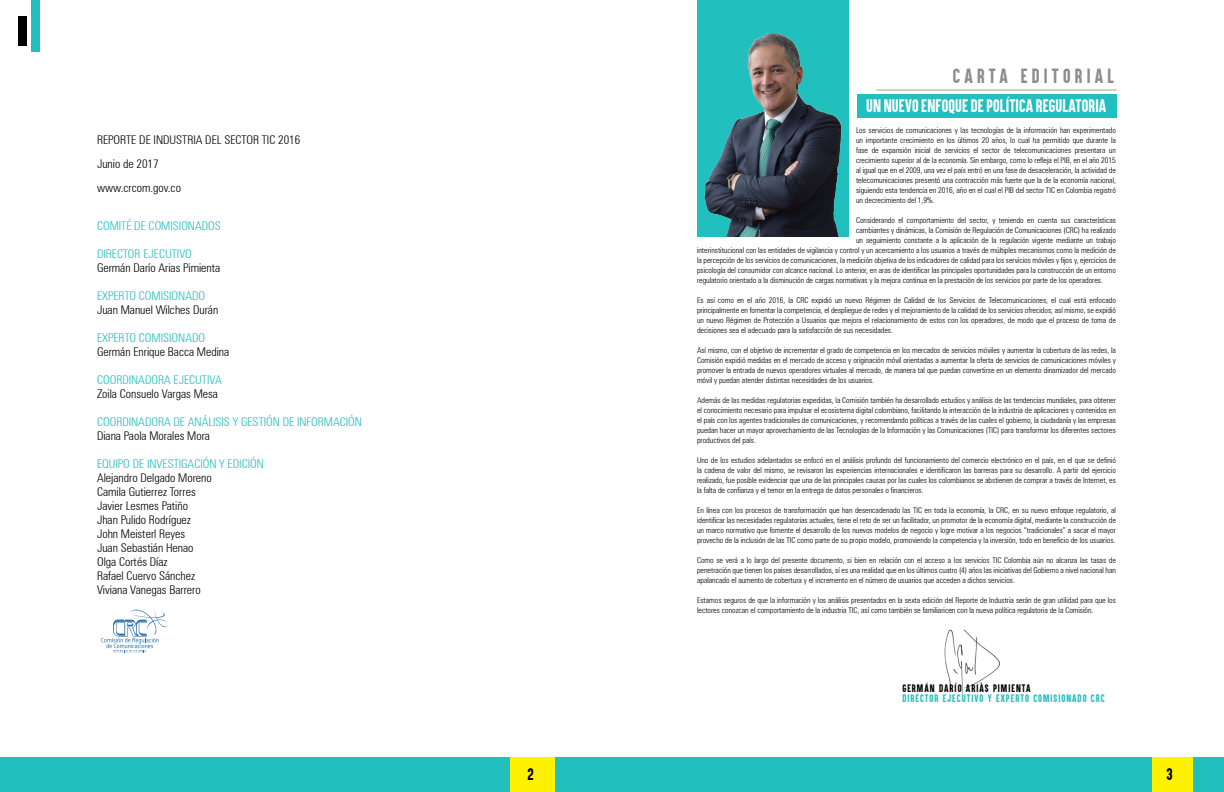
<style>
.page{position:relative;width:1224px;height:792px;background:#fff}
.page>*{position:absolute;margin:0;border:0;box-sizing:border-box;transform-origin:0 0}
.t1{font:17px "Aku&Kamu";letter-spacing:.25em;color:#8a8c8e}
.t2{font:15px "Aku&Kamu";letter-spacing:.01em;color:#fff}
.t3{font:14px "Aku&Kamu";color:#000}
.t4{font:300 condensed 12px/14px "Zurich BT";color:#000}
.t5{font:300 condensed 12px "Zurich BT";color:#21bfbd}
.t6{font:9px "Aku&Kamu";letter-spacing:.11em;color:#21bfbd}
.t7{font:9px "Aku&Kamu";letter-spacing:.11em;color:#000}
.t8{font:300 condensed 8px/10px "Zurich BT";color:#000;text-align:justify}
</style>
<div class="page">
<div style="left:0;top:757px;width:1224px;height:35px;background:#21bfbd"></div>
<div style="left:32px;top:0;width:8px;height:51px;background:#21bfbd"></div>
<div style="left:18px;top:16px;width:8px;height:30px;background:#000"></div>
<div style="left:510px;top:757px;width:45px;height:35px;background:#fff200"></div>
<div style="left:1152px;top:757px;width:41px;height:35px;background:#fff200"></div>
<div style="left:857px;top:94px;width:260px;height:23px;background:#21bfbd"></div>
<svg style="left:101px;top:609px;width:67px;height:43px"></svg>
<div style="left:697px;top:0;width:151px;height:237px;background:#21bfbd"></div>
<img style="left:704px;top:33px;width:138px;height:204px">
<hr style="left:876px;top:90px;width:241px;height:1px;background:#9d9fa2">
<img style="left:944px;top:629px;width:56px;height:67px">
<h3 class="t4" style="left:97px;top:128px;width:205px;line-height:24px">REPORTE DE INDUSTRIA DEL SECTOR TIC 2016<br>Junio de 2017<br>www.crcom.gov.co</h3>
<h3 class="t5" style="left:97px;top:219px;width:125px">COMITÉ DE COMISIONADOS</h3>
<h3 class="t5" style="left:97px;top:247px;width:96px">DIRECTOR EJECUTIVO</h3>
<h3 class="t4" style="left:97px;top:261px;width:125px">Germán Darío Arias Pimienta</h3>
<h3 class="t5" style="left:97px;top:289px;width:110px">EXPERTO COMISIONADO</h3>
<h3 class="t4" style="left:97px;top:303px;width:123px">Juan Manuel Wilches Durán</h3>
<h3 class="t5" style="left:97px;top:331px;width:110px">EXPERTO COMISIONADO</h3>
<h3 class="t4" style="left:97px;top:345px;width:134px">Germán Enrique Bacca Medina</h3>
<h3 class="t5" style="left:97px;top:373px;width:126px">COORDINADORA EJECUTIVA</h3>
<h3 class="t4" style="left:97px;top:387px;width:123px">Zoila Consuelo Vargas Mesa</h3>
<h3 class="t5" style="left:97px;top:415px;width:266px">COORDINADORA DE ANÁLISIS Y GESTIÓN DE INFORMACIÓN</h3>
<h3 class="t4" style="left:97px;top:429px;width:114px">Diana Paola Morales Mora</h3>
<h3 class="t5" style="left:97px;top:457px;width:168px">EQUIPO DE INVESTIGACIÓN Y EDICIÓN</h3>
<h3 class="t4" style="left:97px;top:471px;width:116px">Alejandro Delgado Moreno<br>Camila Gutierrez Torres<br>Javier Lesmes Patiño<br>Jhan Pulido Rodríguez<br>John Meisterl Reyes<br>Juan Sebastián Henao<br>Olga Cortés Díaz<br>Rafael Cuervo Sánchez<br>Viviana Vanegas Barrero</h3>
<h1 class="t1" style="left:953px;top:65px;width:163px">CARTA EDITORIAL</h1>
<h2 class="t2" style="left:866px;top:96px;width:242px">UN NUEVO ENFOQUE DE POLÍTICA REGULATORIA</h2>
<p class="t8" style="left:856px;top:125px;width:261px">Los servicios de comunicaciones y las tecnologías de la información han experimentado un importante crecimiento en los últimos 20 años, lo cual ha permitido que durante la fase de expansión inicial de servicios el sector de telecomunicaciones presentara un crecimiento superior al de la economía. Sin embargo, como lo refleja el PIB, en el año 2015 al igual que en el 2009, una vez el país entró en una fase de desaceleración, la actividad de telecomunicaciones presentó una contracción más fuerte que la de la economía nacional, siguiendo esta tendencia en 2016, año en el cual el PIB del sector TIC en Colombia registró un decrecimiento del 1,9%.</p>
<p class="t8" style="left:856px;top:215px;width:261px">Considerando el comportamiento del sector, y teniendo en cuenta sus características</p>
<p class="t8" style="left:856px;top:225px;width:261px">cambiantes y dinámicas, la Comisión de Regulación de Comunicaciones (CRC) ha realizado</p>
<p class="t8" style="left:856px;top:235px;width:261px">un seguimiento constante a la aplicación de la regulación vigente mediante un trabajo</p>
<p class="t8" style="left:697px;top:245px;width:420px">interinstitucional con las entidades de vigilancia y control y un acercamiento a los usuarios a través de múltiples mecanismos como la medición de</p>
<p class="t8" style="left:697px;top:255px;width:420px">la percepción de los servicios de comunicaciones, la medición objetiva de los indicadores de calidad para los servicios móviles y fijos y, ejercicios de</p>
<p class="t8" style="left:697px;top:265px;width:420px">psicología del consumidor con alcance nacional. Lo anterior, en aras de identificar las principales oportunidades para la construcción de un entorno</p>
<p class="t8" style="left:697px;top:275px;width:407px">regulatorio orientado a la disminución de cargas normativas y la mejora continua en la prestación de los servicios por parte de los operadores.</p>
<p class="t8" style="left:697px;top:295px;width:420px">Es así como en el año 2016, la CRC expidió un nuevo Régimen de Calidad de los Servicios de Telecomunicaciones, el cual está enfocado principalmente en fomentar la competencia, el despliegue de redes y el mejoramiento de la calidad de los servicios ofrecidos; así mismo, se expidió un nuevo Régimen de Protección a Usuarios que mejora el relacionamiento de estos con los operadores, de modo que el proceso de toma de decisiones sea el adecuado para la satisfacción de sus necesidades.</p>
<p class="t8" style="left:697px;top:345px;width:420px">Así mismo, con el objetivo de incrementar el grado de competencia en los mercados de servicios móviles y aumentar la cobertura de las redes, la Comisión expidió medidas en el mercado de acceso y originación móvil orientadas a aumentar la oferta de servicios de comunicaciones móviles y promover la entrada de nuevos operadores virtuales al mercado, de manera tal que puedan convertirse en un elemento dinamizador del mercado móvil y puedan atender distintas necesidades de los usuarios.</p>
<p class="t8" style="left:697px;top:395px;width:420px">Además de las medidas regulatorias expedidas, la Comisión también ha desarrollado estudios y análisis de las tendencias mundiales, para obtener el conocimiento necesario para impulsar el ecosistema digital colombiano, facilitando la interacción de la industria de aplicaciones y contenidos en el país con los agentes tradicionales de comunicaciones, y recomendando políticas a través de las cuales el gobierno, la ciudadanía y las empresas puedan hacer un mayor aprovechamiento de las Tecnologías de la Información y las Comunicaciones (TIC) para transformar los diferentes sectores productivos del país.</p>
<p class="t8" style="left:697px;top:455px;width:420px">Uno de los estudios adelantados se enfocó en el análisis profundo del funcionamiento del comercio electrónico en el país, en el que se definió la cadena de valor del mismo, se revisaron las experiencias internacionales e identificaron las barreras para su desarrollo. A partir del ejercicio realizado, fue posible evidenciar que una de las principales causas por las cuales los colombianos se abstienen de comprar a través de Internet, es la falta de confianza y el temor en la entrega de datos personales o financieros.</p>
<p class="t8" style="left:697px;top:505px;width:420px">En línea con los procesos de transformación que han desencadenado las TIC en toda la economía, la CRC, en su nuevo enfoque regulatorio, al identificar las necesidades regulatorias actuales, tiene el reto de ser un facilitador, un promotor de la economía digital, mediante la construcción de un marco normativo que fomente el desarrollo de los nuevos modelos de negocio y logre motivar a los negocios “tradicionales” a sacar el mayor provecho de la inclusión de las TIC como parte de su propio modelo, promoviendo la competencia y la inversión, todo en beneficio de los usuarios.</p>
<p class="t8" style="left:697px;top:555px;width:420px">Como se verá a lo largo del presente documento, si bien en relación con el acceso a los servicios TIC Colombia aún no alcanza las tasas de penetración que tienen los países desarrollados, sí es una realidad que en los últimos cuatro (4) años las iniciativas del Gobierno a nivel nacional han apalancado el aumento de cobertura y el incremento en el número de usuarios que acceden a dichos servicios.</p>
<p class="t8" style="left:697px;top:595px;width:420px">Estamos seguros de que la información y los análisis presentados en la sexta edición del Reporte de Industria serán de gran utilidad para que los lectores conozcan el comportamiento de la industria TIC, así como también se familiaricen con la nueva política regulatoria de la Comisión.</p>
<p class="t7" style="left:902px;top:682px;width:130px">GERMÁN DARÍO ARIAS PIMIENTA</p>
<p class="t6" style="left:902px;top:693px;width:204px">DIRECTOR EJECUTIVO Y EXPERTO COMISIONADO CRC</p>
<h3 class="t3" style="left:528px;top:765px;width:8px">2</h3>
<h3 class="t3" style="left:1166px;top:765px;width:8px">3</h3>
</div>
